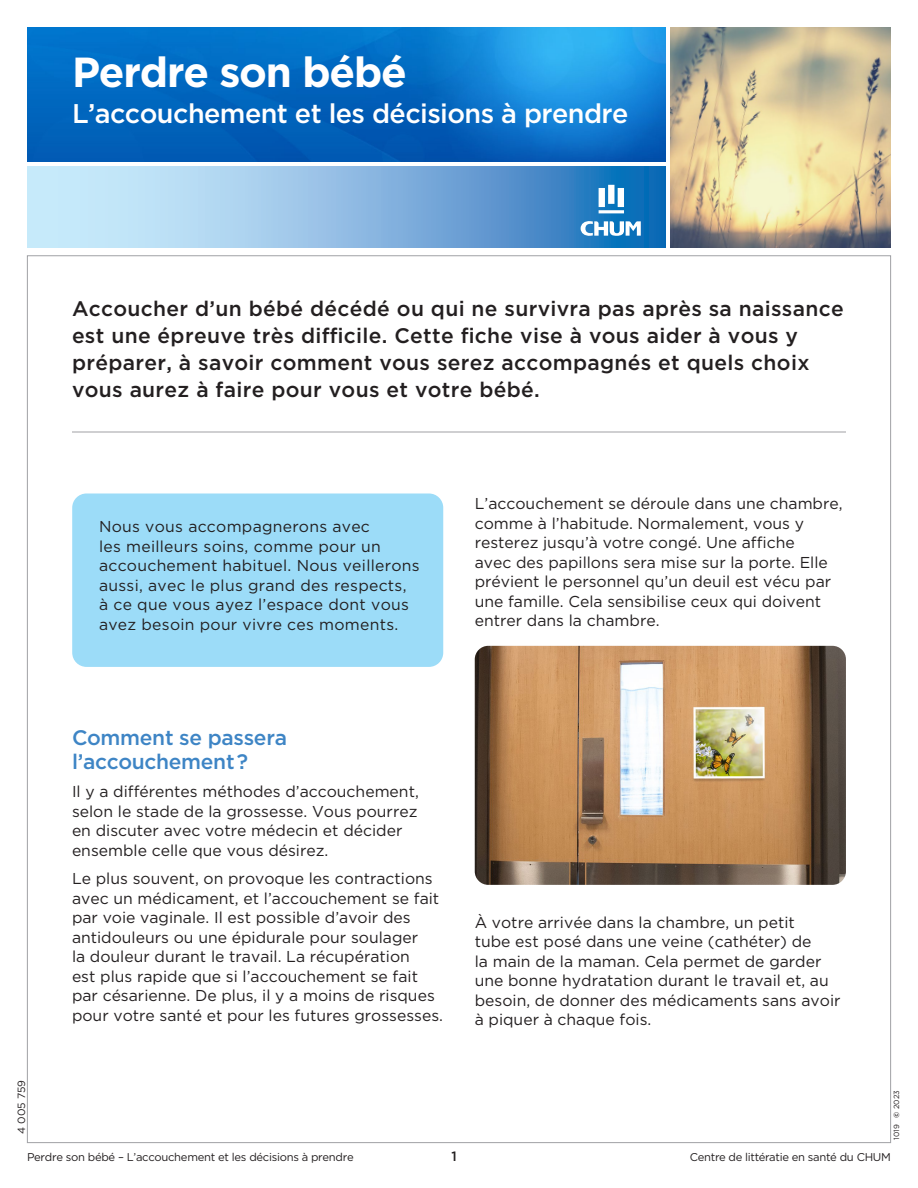
<style>
.page{position:relative;width:918px;height:1188px;background:#fff}
.page>*{position:absolute;margin:0;border:0;box-sizing:border-box;transform-origin:0 0}
.t1{font:700 42px "Gotham";letter-spacing:-.03em;color:#fff}
.t2{font:500 27px "Gotham";letter-spacing:-.02em;color:#fff}
.t3{font:500 21px/27px "Gotham";letter-spacing:.015em;color:#231f20}
.t4{font:500 21px/24px "Gotham";letter-spacing:-.015em;color:#3e85c5}
.t5{font:15.75px/19.5px "Gotham";color:#231f20}
.t6{font:500 13.5px "Gotham";color:#231f20}
.t7{font:11.25px "Gotham";letter-spacing:-.025em;color:#231f20}
.t8{font:10.5px "Gotham";color:#231f20}
.t9{font:7.5px "Gotham";color:#231f20}
.s1{font-weight:700}
</style>
<div class="page">
<hr style="left:72px;top:432px;width:774px;height:1px;background:#a0a1a5">
<img style="left:27px;top:27px;width:639px;height:135px">
<img style="left:670px;top:27px;width:221px;height:221px">
<svg style="left:27px;top:166px;width:639px;height:82px;background:#85b7e0"></svg>
<svg style="left:599px;top:185px;width:25px;height:28px"></svg>
<svg style="left:581px;top:221px;width:60px;height:15px"></svg>
<img style="left:475px;top:646px;width:371px;height:239px">
<div style="left:73px;top:494px;width:370px;height:172px;background:#9cdcf8;border-radius:14px"></div>
<div style="left:72px;top:494px;width:371px;height:173px;border:2px solid #9cdcf8;border-radius:14px"></div>
<h1 class="t1" style="left:72px;top:47px;width:337px">Perdre son bébé</h1>
<h2 class="t2" style="left:72px;top:96px;width:558px">L’accouchement et les décisions à prendre</h2>
<p class="t3" style="left:72px;top:294px;width:773px">Accoucher d’un bébé décédé ou qui ne survivra pas après sa naissance est une épreuve très difficile. Cette fiche vise à vous aider à vous y préparer, à savoir comment vous serez accompagnés et quels choix vous aurez à faire pour vous et votre bébé.</p>
<p class="t8" style="left:15px;top:1134px;width:56px;rotate:-90deg">4 005 759</p>
<p class="t5" style="left:99px;top:517px;width:322px">Nous vous accompagnerons avec<br>les meilleurs soins, comme pour un accouchement habituel. Nous veillerons aussi, avec le plus grand des respects,<br>à ce que vous ayez l’espace dont vous avez besoin pour vivre ces moments.</p>
<p class="t5" style="left:475px;top:494px;width:369px">L’accouchement se déroule dans une chambre, comme à l’habitude. Normalement, vous y resterez jusqu’à votre congé. Une affiche<br>avec des papillons sera mise sur la porte. Elle prévient le personnel qu’un deuil est vécu par une famille. Cela sensibilise ceux qui doivent entrer dans la chambre.</p>
<h3 class="t4" style="left:72px;top:725px;width:217px">Comment se passera l’accouchement ?</h3>
<p class="t5" style="left:72px;top:782px;width:348px">Il y a différentes méthodes d’accouchement, selon le stade de la grossesse. Vous pourrez en discuter avec votre médecin et décider ensemble celle que vous désirez.</p>
<p class="t5" style="left:72px;top:869px;width:373px">Le plus souvent, on provoque les contractions avec un médicament, et l’accouchement se fait par voie vaginale. Il est possible d’avoir des antidouleurs ou une épidurale pour soulager<br>la douleur durant le travail. La récupération<br>est plus rapide que si l’accouchement se fait par césarienne. De plus, il y a moins de risques pour votre santé et pour les futures grossesses.</p>
<p class="t5" style="left:475px;top:912px;width:367px">À votre arrivée dans la chambre, un petit<br>tube est posé dans une veine (cathéter) de<br>la main de la maman. Cela permet de garder une bonne hydratation durant le travail et, au besoin, de donner des médicaments sans avoir à piquer à chaque fois.</p>
<p class="t9" style="left:892px;top:1140px;width:51px;rotate:-90deg">1019 <span class="s1">©</span> 2023</p>
<p class="t7" style="left:27px;top:1150px;width:328px">Perdre son bébé – L’accouchement et les décisions à prendre</p>
<p class="t6" style="left:451px;top:1147px;width:7px">1</p>
<p class="t7" style="left:690px;top:1150px;width:203px">Centre de littératie en santé du CHUM</p>
</div>
